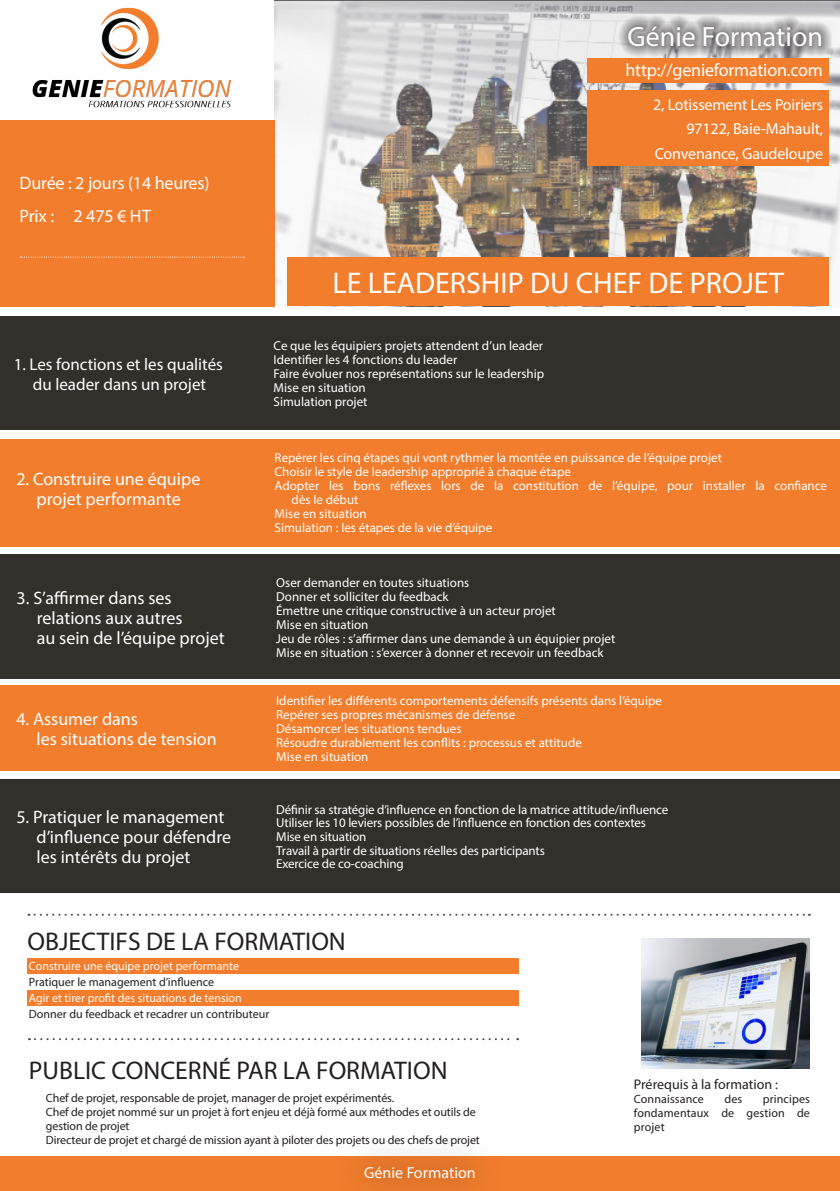
<style>
.page{position:relative;width:840px;height:1191px;background:#fff}
.page>*{position:absolute;margin:0;border:0;box-sizing:border-box;transform-origin:0 0}
.t1{font:30px "Myriad Pro";color:#fff}
.t2{font:28px "Myriad Pro";color:#fff}
.t3{font:25.6px "Myriad Pro";color:#231f20}
.t4{font:18px/20px "Myriad Pro";color:#fff}
.t5{font:17px/20px "Myriad Pro";color:#fff;text-align:center}
.t6{font:16px "Myriad Pro";letter-spacing:-.01em;color:#fff}
.t7{font:14px "Myriad Pro";color:#231f20}
.t8{font:13px/14px "Myriad Pro";color:#fff}
.t9{font:12px/14px "Myriad Pro";letter-spacing:-.01em;color:#231f20}
.t10{font:12px "Myriad Pro";color:#fff}
.t11{font:12px "Myriad Pro";letter-spacing:.01em;color:#231f20}
</style>
<div class="page">
<img style="left:274px;top:1px;width:565px;height:305px">
<div style="left:0;top:120px;width:274px;height:186px;background:#f27d2c"></div>
<div style="left:287px;top:257px;width:541px;height:49px;background:#f27d2c"></div>
<div style="left:0;top:1156px;width:839px;height:35px;background:#f27d2c"></div>
<div style="left:0;top:779px;width:839px;height:114px;background:#33302b"></div>
<div style="left:0;top:554px;width:839px;height:125px;background:#33302b"></div>
<div style="left:0;top:316px;width:839px;height:114px;background:#33302b"></div>
<div style="left:0;top:686px;width:839px;height:85px;background:#f27d2c"></div>
<div style="left:0;top:439px;width:839px;height:107px;background:#f27d2c"></div>
<div style="left:27px;top:958px;width:491px;height:15px;background:#f27d2c"></div>
<div style="left:27px;top:990px;width:491px;height:15px;background:#f27d2c"></div>
<svg style="left:617px;top:15px;width:214px;height:41px;background:#b1b0b0"></svg>
<div style="left:363px;top:1154px;width:112px;height:37px;background:#e5772b"></div>
<svg style="left:29px;top:1038px;width:489px;height:2px"></svg>
<svg style="left:28px;top:913px;width:781px;height:2px"></svg>
<div style="left:587px;top:58px;width:241px;height:24px;background:#f27d2c"></div>
<img style="left:32px;top:7px;width:200px;height:101px">
<img style="left:641px;top:939px;width:168px;height:129px">
<div style="left:587px;top:91px;width:241px;height:75px;background:#f27d2c"></div>
<svg style="left:20px;top:256px;width:224px;height:1px"></svg>
<p class="t2" style="left:627px;top:19px;width:197px">Génie Formation</p>
<p class="t4" style="left:625px;top:60px;width:199px">http://genieformation.com</p>
<p class="t4" style="left:20px;top:173px;width:191px">Durée : 2 jours (14 heures)</p>
<p class="t4" style="left:20px;top:205px;width:133px">Prix : 2 475 € HT</p>
<p class="t5" style="left:14px;top:354px;width:211px">1. Les fonctions et les qualités du leader dans un projet</p>
<p class="t4" style="left:16px;top:469px;width:185px;text-align:center">2. Construire une équipe projet performante</p>
<p class="t4" style="left:37px;top:587px;width:189px;text-indent:-20px">3. S’affirmer dans ses relations aux autres<br>au sein de l’équipe projet</p>
<p class="t4" style="left:36px;top:709px;width:182px;text-indent:-20px">4. Assumer dans<br>les situations de tension</p>
<p class="t4" style="left:36px;top:806px;width:196px;text-indent:-20px">5. Pratiquer le management d’influence pour défendre les intérêts du projet</p>
<p class="t6" style="left:653px;top:95px;width:171px">2, Lotissement Les Poiriers</p>
<p class="t6" style="left:686px;top:119px;width:138px">97122, Baie-Mahault,</p>
<p class="t6" style="left:654px;top:144px;width:170px">Convenance, Gaudeloupe</p>
<p class="t1" style="left:332px;top:265px;width:452px">LE LEADERSHIP DU CHEF DE PROJET</p>
<p class="t8" style="left:273px;top:338px;width:271px">Ce que les équipiers projets attendent d’un leader</p>
<p class="t8" style="left:273px;top:352px;width:185px">Identifier les 4 fonctions du leader</p>
<p class="t8" style="left:273px;top:366px;width:272px">Faire évoluer nos représentations sur le leadership</p>
<p class="t8" style="left:273px;top:380px;width:94px">Mise en situation</p>
<p class="t8" style="left:273px;top:394px;width:95px">Simulation projet</p>
<p class="t8" style="left:274px;top:451px;width:448px">Repérer les cinq étapes qui vont rythmer la montée en puissance de l’équipe projet</p>
<p class="t8" style="left:274px;top:465px;width:297px">Choisir le style de leadership approprié à chaque étape</p>
<p class="t8" style="left:291px;top:479px;width:536px;text-indent:-17px">Adopter les bons réflexes lors de la constitution de l’équipe, pour installer la confiance dès le début</p>
<p class="t8" style="left:274px;top:507px;width:94px">Mise en situation</p>
<p class="t8" style="left:274px;top:521px;width:219px">Simulation : les étapes de la vie d’équipe</p>
<p class="t8" style="left:276px;top:575px;width:195px">Oser demander en toutes situations</p>
<p class="t8" style="left:276px;top:589px;width:174px">Donner et solliciter du feedback</p>
<p class="t8" style="left:276px;top:603px;width:281px">Émettre une critique constructive à un acteur projet</p>
<p class="t8" style="left:276px;top:617px;width:94px">Mise en situation</p>
<p class="t8" style="left:276px;top:631px;width:340px">Jeu de rôles : s’affirmer dans une demande à un équipier projet</p>
<p class="t8" style="left:276px;top:645px;width:329px">Mise en situation : s’exercer à donner et recevoir un feedback</p>
<p class="t8" style="left:276px;top:693px;width:387px">Identifier les différents comportements défensifs présents dans l’équipe</p>
<p class="t8" style="left:276px;top:707px;width:240px">Repérer ses propres mécanismes de défense</p>
<p class="t8" style="left:276px;top:721px;width:187px">Désamorcer les situations tendues</p>
<p class="t8" style="left:276px;top:735px;width:307px">Résoudre durablement les conflits : processus et attitude</p>
<p class="t8" style="left:276px;top:749px;width:94px">Mise en situation</p>
<p class="t8" style="left:276px;top:802px;width:393px">Définir sa stratégie d’influence en fonction de la matrice attitude/influence</p>
<p class="t8" style="left:276px;top:816px;width:371px">Utiliser les 10 leviers possibles de l’influence en fonction des contextes</p>
<p class="t8" style="left:276px;top:829px;width:92px">Mise en situation</p>
<p class="t8" style="left:276px;top:843px;width:270px">Travail à partir de situations réelles des participants</p>
<p class="t8" style="left:276px;top:857px;width:129px">Exercice de co-coaching</p>
<p class="t3" style="left:27px;top:925px;width:319px">OBJECTIFS DE LA FORMATION</p>
<p class="t10" style="left:29px;top:958px;width:211px">Construire une équipe projet performante</p>
<p class="t9" style="left:29px;top:974px;width:187px">Pratiquer le management d’influence</p>
<p class="t10" style="left:29px;top:990px;width:214px">Agir et tirer profit des situations de tension</p>
<p class="t9" style="left:29px;top:1006px;width:242px">Donner du feedback et recadrer un contributeur</p>
<p class="t3" style="left:29px;top:1054px;width:420px">PUBLIC CONCERNÉ PAR LA FORMATION</p>
<p class="t9" style="left:46px;top:1090px;width:349px">Chef de projet, responsable de projet, manager de projet expérimentés.</p>
<p class="t9" style="left:46px;top:1104px;width:431px">Chef de projet nommé sur un projet à fort enjeu et déjà formé aux méthodes et outils de gestion de projet</p>
<p class="t9" style="left:46px;top:1132px;width:435px">Directeur de projet et chargé de mission ayant à piloter des projets ou des chefs de projet</p>
<p class="t6" style="left:364px;top:1162px;width:113px">Génie Formation</p>
<p class="t7" style="left:633px;top:1075px;width:146px">Prérequis à la formation :</p>
<p class="t11" style="left:633px;top:1091px;width:71px">Connaissance</p>
<p class="t9" style="left:724px;top:1091px;width:19px">des</p>
<p class="t9" style="left:633px;top:1091px;width:177px;text-align:justify;text-indent:129px">principes fondamentaux de gestion de projet</p>
</div>
